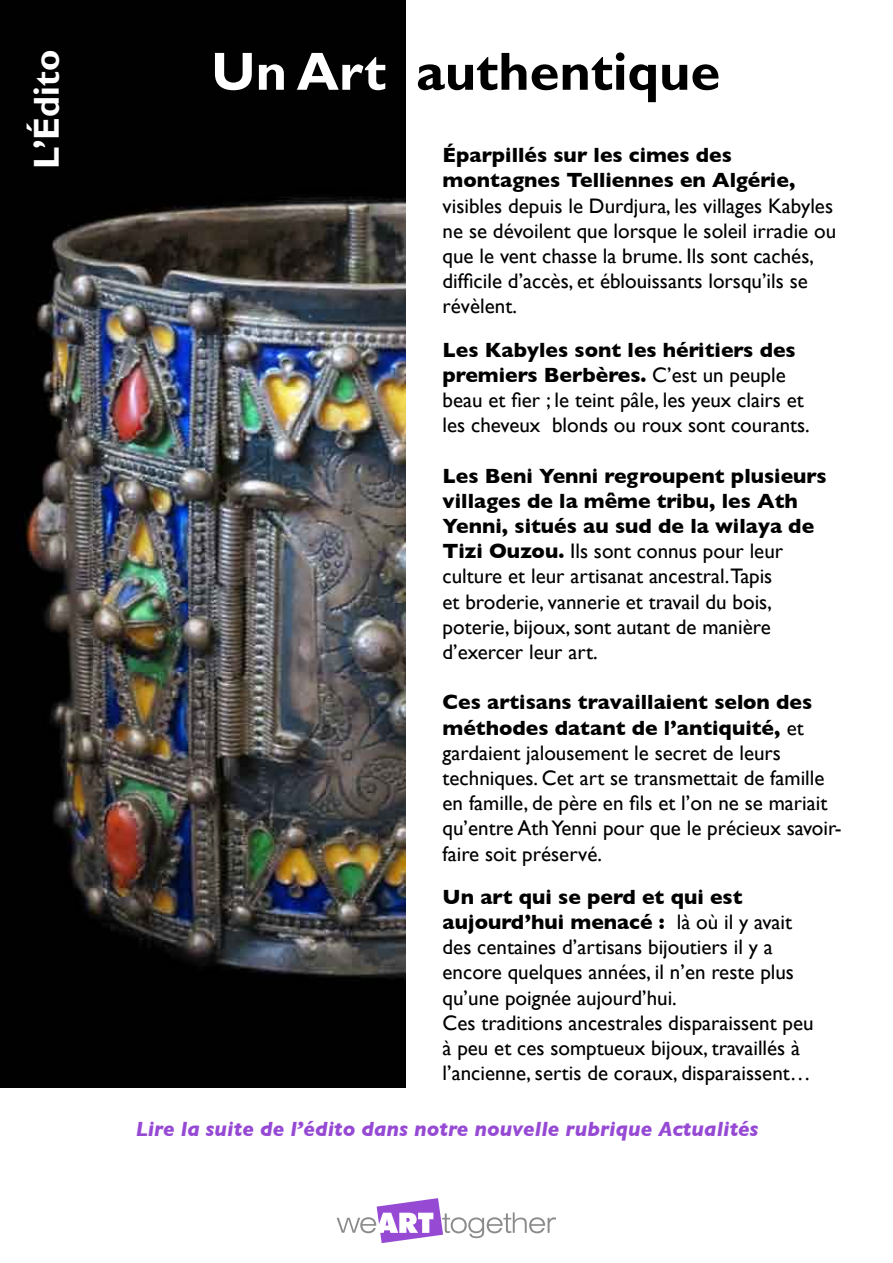
<style>
.page{position:relative;width:893px;height:1263px;background:#fff}
.page>*{position:absolute;margin:0;border:0;box-sizing:border-box;transform-origin:0 0}
.t1{font:700 54px "Gill Sans";color:#000}
.t2{font:700 36px "Gill Sans";color:#fff}
.t3{font:21px/25.2px "Gill Sans";color:#000}
.t4{font:italic 700 21px "Gill Sans";color:#964ad4}
.t5{font:700 21px/25.2px "Gill Sans";color:#000}
.s1{color:#fff}
.s2{font-weight:700}
</style>
<div class="page">
<svg style="left:337px;top:1198px;width:219px;height:45px"></svg>
<img style="left:0;top:0;width:405px;height:1087px">
<h2 class="t2" style="left:25px;top:169px;width:120px;rotate:-90deg">L’Édito</h2>
<h1 class="t1" style="left:211px;top:39px;width:511px"><span class="s1">Un Art</span> authentique</h1>
<p class="t5" style="left:443px;top:142px;width:354px">Éparpillés sur les cimes des montagnes Telliennes en Algérie,</p>
<p class="t3" style="left:443px;top:193px;width:395px">visibles depuis le Durdjura, les villages Kabyles ne se dévoilent que lorsque le soleil irradie ou que le vent chasse la brume. Ils sont cachés, difficile d’accès, et éblouissants lorsqu’ils se révèlent.</p>
<p class="t3" style="left:443px;top:337px;width:369px"><span class="s2">Les Kabyles sont les héritiers des premiers Berbères.</span> C’est un peuple beau et fier ; le teint pâle, les yeux clairs et les cheveux blonds ou roux sont courants.</p>
<p class="t3" style="left:443px;top:463px;width:385px"><span class="s2">Les Beni Yenni regroupent plusieurs villages de la même tribu, les Ath Yenni, situés au sud de la wilaya de Tizi Ouzou.</span> Ils sont connus pour leur culture et leur artisanat ancestral.Tapis<br>et broderie, vannerie et travail du bois, poterie, bijoux, sont autant de manière d’exercer leur art.</p>
<p class="t3" style="left:443px;top:689px;width:400px"><span class="s2">Ces artisans travaillaient selon des méthodes datant de l’antiquité,</span> et gardaient jalousement le secret de leurs techniques. Cet art se transmettait de famille en famille, de père en fils et l’on ne se mariait qu’entre Ath Yenni pour que le précieux savoir&shy;faire soit préservé.</p>
<p class="t3" style="left:443px;top:884px;width:373px"><span class="s2">Un art qui se perd et qui est aujourd’hui menacé :</span> là où il y avait des centaines d’artisans bijoutiers il y a encore quelques années, il n’en reste plus qu’une poignée aujourd’hui.<br>Ces traditions ancestrales disparaissent peu à peu et ces somptueux bijoux, travaillés à l’ancienne, sertis de coraux, disparaissent…</p>
<p class="t4" style="left:136px;top:1116px;width:624px">Lire la suite de l’édito dans notre nouvelle rubrique Actualités</p>
</div>
